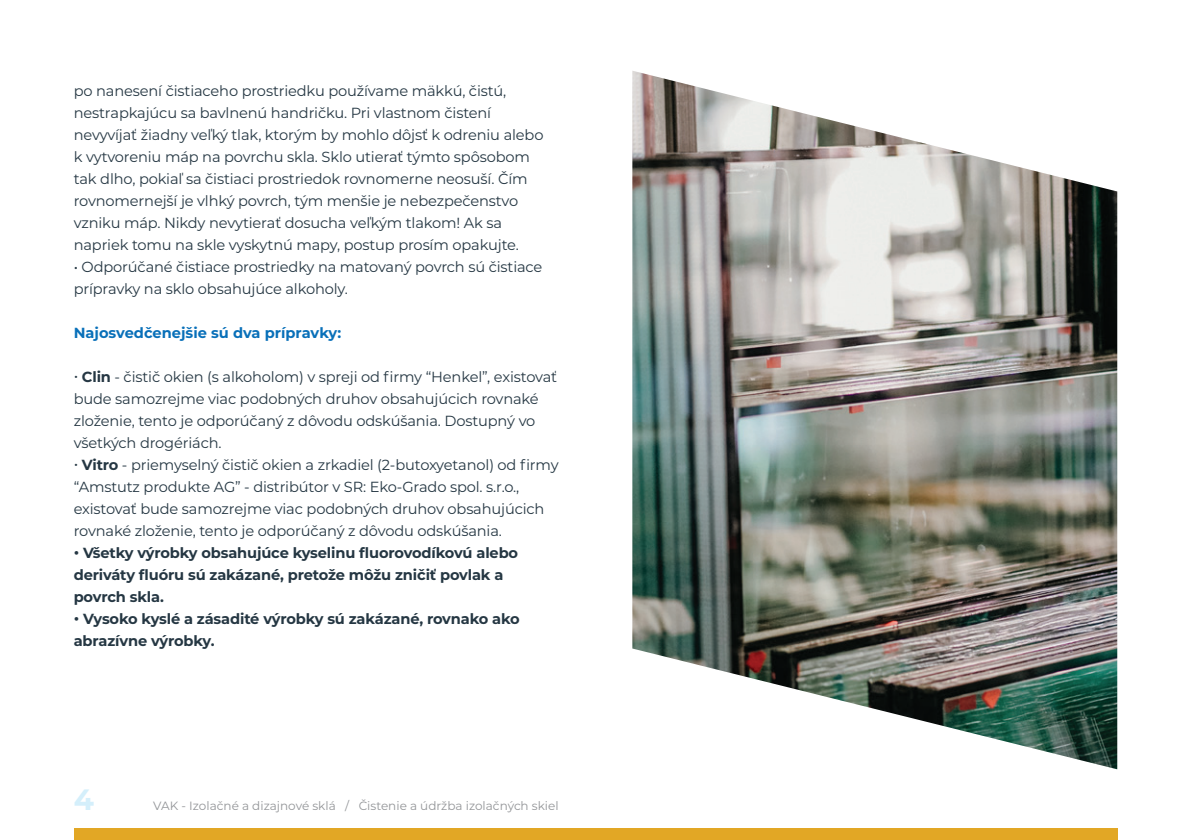
<style>
.page{position:relative;width:1191px;height:840px;background:#fff}
.page>*{position:absolute;margin:0;border:0;box-sizing:border-box;transform-origin:0 0}
.t1{font:700 29.4px "Montserrat";color:#d4effb}
.t2{font:14.6px/22px "Montserrat";letter-spacing:-.01em;color:#253743}
.t3{font:700 14.6px/22px "Montserrat";letter-spacing:-.01em;color:#253743}
.t4{font:700 14.6px "Montserrat";color:#0970b9}
.t5{font:12px "Montserrat";color:#939598}
.s1{font-weight:700}
</style>
<div class="page">
<div style="left:74px;top:828px;width:1043px;height:11px;background:#e2a725"></div>
<img style="left:632px;top:71px;width:485px;height:697px">
<p class="t2" style="left:74px;top:79px;width:471px">po nanesení čistiaceho prostriedku používame mäkkú, čistú, nestrapkajúcu sa bavlnenú handričku. Pri vlastnom čistení nevyvíjať žiadny veľký tlak, ktorým by mohlo dôjsť k odreniu alebo k vytvoreniu máp na povrchu skla. Sklo utierať týmto spôsobom tak dlho, pokiaľ sa čistiaci prostriedok rovnomerne neosuší. Čím rovnomernejší je vlhký povrch, tým menšie je nebezpečenstvo vzniku máp. Nikdy nevytierať dosucha veľkým tlakom! Ak sa napriek tomu na skle vyskytnú mapy, postup prosím opakujte.</p>
<p class="t2" style="left:74px;top:255px;width:470px">• Odporúčané čistiace prostriedky na matovaný povrch sú čistiace prípravky na sklo obsahujúce alkoholy.</p>
<p class="t4" style="left:74px;top:322px;width:269px">Najosvedčenejšie sú dva prípravky:</p>
<p class="t2" style="left:74px;top:365px;width:485px">• <span class="s1">Clin</span> - čistič okien (s alkoholom) v spreji od firmy “Henkel”, existovať bude samozrejme viac podobných druhov obsahujúcich rovnaké zloženie, tento je odporúčaný z dôvodu odskúšania. Dostupný vo všetkých drogériách.</p>
<p class="t2" style="left:74px;top:453px;width:486px">• <span class="s1">Vitro</span> - priemyselný čistič okien a zrkadiel (2-butoxyetanol) od firmy “Amstutz produkte AG” - distribútor v SR: Eko-Grado spol. s.r.o., existovať bude samozrejme viac podobných druhov obsahujúcich rovnaké zloženie, tento je odporúčaný z dôvodu odskúšania.</p>
<p class="t3" style="left:74px;top:541px;width:446px">• Všetky výrobky obsahujúce kyselinu fluorovodíkovú alebo deriváty fluóru sú zakázané, pretože môžu zničiť povlak a povrch skla.</p>
<p class="t3" style="left:74px;top:607px;width:447px">• Vysoko kyslé a zásadité výrobky sú zakázané, rovnako ako abrazívne výrobky.</p>
<h1 class="t1" style="left:74px;top:778px;width:22px">4</h1>
<p class="t5" style="left:153px;top:797px;width:407px">VAK - Izolačné a dizajnové sklá / Čistenie a údržba izolačných skiel</p>
</div>
